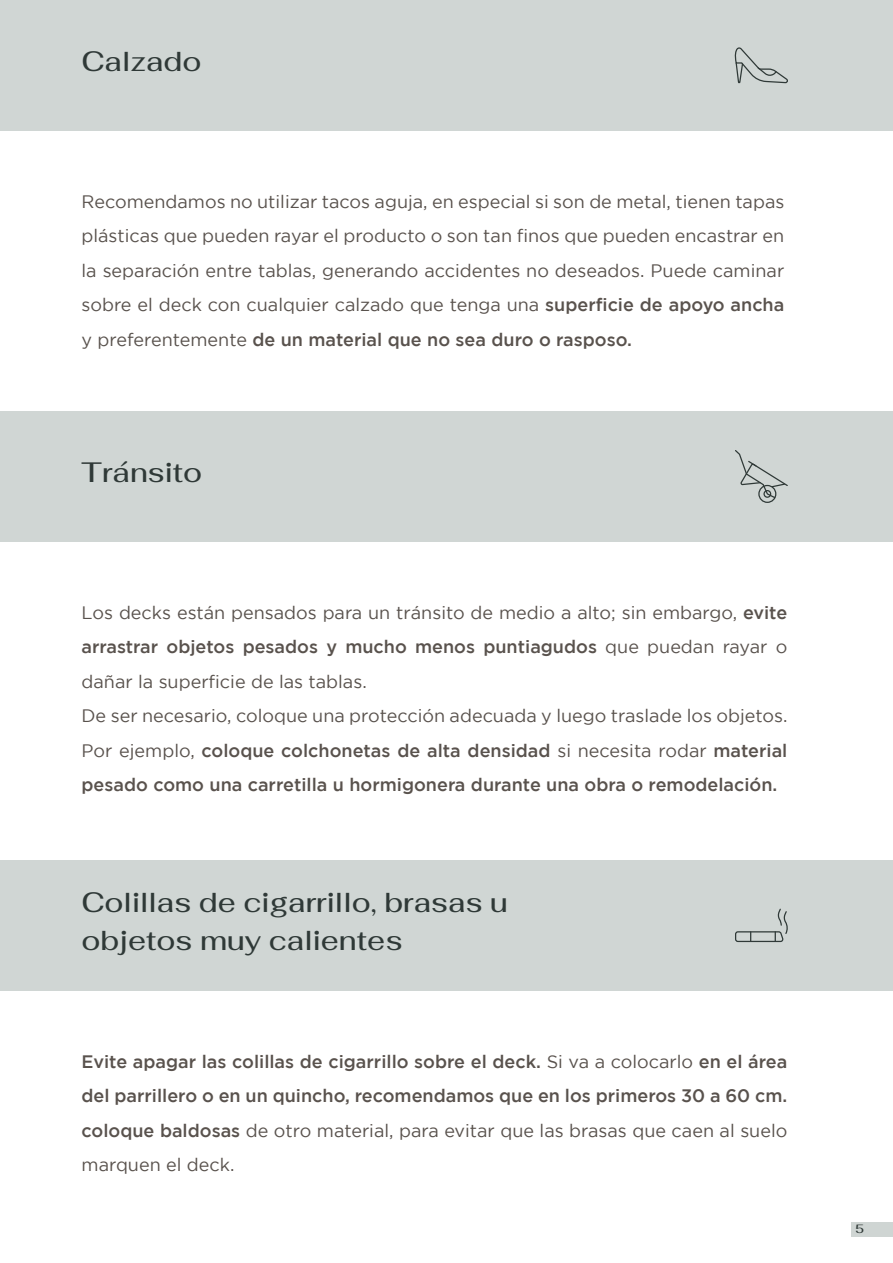
<style>
.page{position:relative;width:893px;height:1263px;background:#fff}
.page>*{position:absolute;margin:0;border:0;box-sizing:border-box;transform-origin:0 0}
.t1{font:500 28.05px/37.5px "Fahkwang";color:#2f3937}
.t2{font:18px/34.5px "Gotham";color:#59524d;text-align:justify}
.t3{font:500 18px/34.5px "Gotham";color:#59524d;text-align:justify}
.t4{font:500 12px "Fahkwang";color:#2f3937}
.s1{font-weight:500}
.s2{font-weight:400}
</style>
<div class="page">
<div style="left:0;top:0;width:893px;height:131px;background:#d0d6d4"></div>
<svg style="left:734px;top:47px;width:54px;height:37px"></svg>
<div style="left:0;top:411px;width:893px;height:131px;background:#d0d6d4"></div>
<div style="left:758px;top:485px;width:18px;height:18px;border:1px solid #2f3937;border-radius:50%"></div>
<svg style="left:735px;top:450px;width:53px;height:49px"></svg>
<div style="left:0;top:860px;width:893px;height:131px;background:#d0d6d4"></div>
<svg style="left:735px;top:908px;width:53px;height:35px"></svg>
<div style="left:851px;top:1222px;width:42px;height:14px;background:#cfd5d3"></div>
<h1 class="t1" style="left:82px;top:41px;width:121px">Calzado</h1>
<p class="t2" style="left:82px;top:184px;width:704px">Recomendamos no utilizar tacos aguja, en especial si son de metal, tienen tapas plásticas que pueden rayar el producto o son tan finos que pueden encastrar en la separación entre tablas, generando accidentes no deseados. Puede caminar sobre el deck con cualquier calzado que tenga una <span class="s1">superficie de apoyo ancha </span>y preferentemente <span class="s1">de un material que no sea duro o rasposo.</span></p>
<h1 class="t1" style="left:82px;top:452px;width:122px">Tránsito</h1>
<p class="t2" style="left:82px;top:595px;width:707px;text-align:left">Los decks están pensados para un tránsito de medio a alto; sin embargo, <span class="s1">evite arrastrar objetos pesados y mucho menos puntiagudos</span> que puedan rayar o dañar la superficie de las tablas.<br>De ser necesario, coloque una protección adecuada y luego traslade los objetos.<br>Por ejemplo, <span class="s1">coloque colchonetas de alta densidad</span> si necesita rodar <span class="s1">material pesado como una carretilla u hormigonera durante una obra o remodelación.</span></p>
<h1 class="t1" style="left:82px;top:883px;width:428px">Colillas de cigarrillo, brasas u objetos muy calientes</h1>
<p class="t3" style="left:82px;top:1043px;width:707px">Evite apagar las colillas de cigarrillo sobre el deck. <span class="s2">Si va a colocarlo</span> en el área del parrillero o en un quincho, recomendamos que en los primeros 30 a 60 cm. coloque baldosas <span class="s2">de otro material, para evitar que las brasas que caen al suelo marquen el deck.</span></p>
<p class="t4" style="left:855px;top:1219px;width:10px">5</p>
</div>
